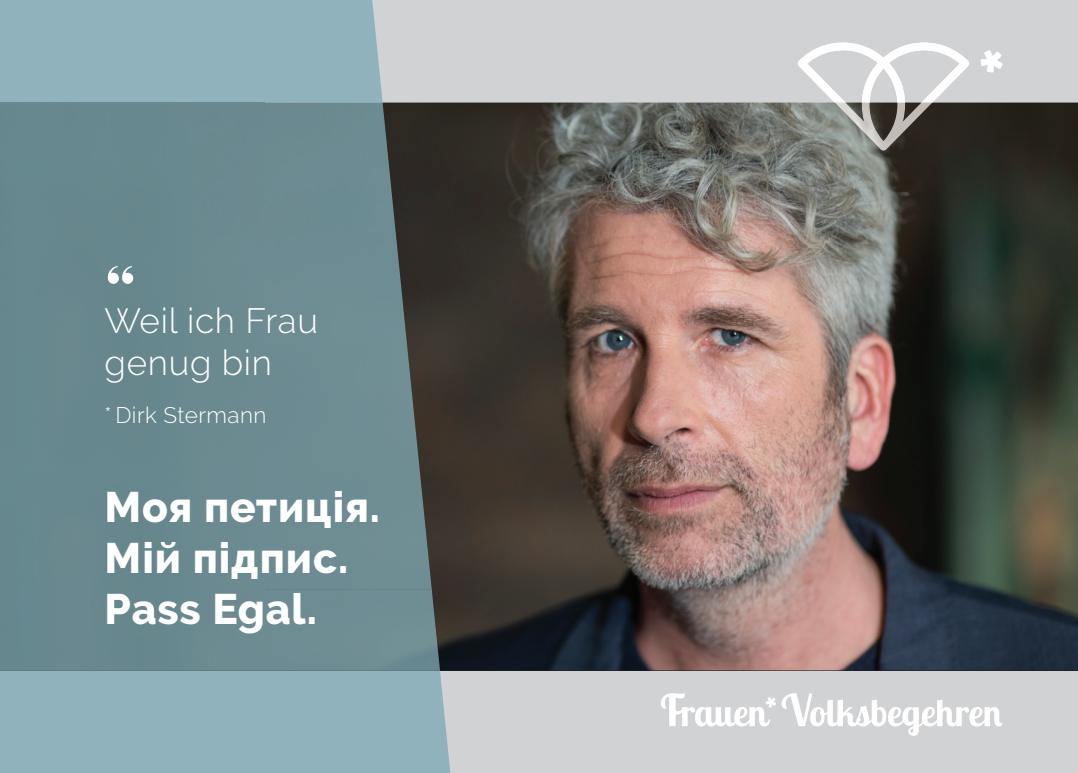
<style>
.page{position:relative;width:1078px;height:773px;background:#fff}
.page>*{position:absolute;margin:0;border:0;box-sizing:border-box;transform-origin:0 0}
.t1{font:500 110px "Voga";color:#fff}
.t2{font:800 42.5px/51px "Raleway";letter-spacing:.02em;color:#fff}
.t3{font:300 35px/42px "Raleway";letter-spacing:.02em;color:#fff}
.t4{font:300 22.5px "Raleway";letter-spacing:.02em;color:#fff}
</style>
<div class="page">
<div style="left:0;top:0;width:1077px;height:772px;background:#d1d2d4"></div>
<img style="left:450px;top:102px;width:627px;height:568px">
<svg style="left:0;top:0;width:450px;height:772px;background:#86a0a7"></svg>
<div style="left:0;top:102px;width:264px;height:487px;background:#67888e"></div>
<img style="left:264px;top:102px;width:143px;height:243px">
<img style="left:264px;top:345px;width:167px;height:244px">
<div style="left:0;top:589px;width:440px;height:81px;background:#6b8990"></div>
<svg style="left:661px;top:693px;width:341px;height:42px"></svg>
<svg style="left:797px;top:43px;width:172px;height:107px"></svg>
<img style="left:834px;top:102px;width:98px;height:48px">
<svg style="left:980px;top:50px;width:22px;height:22px"></svg>
<h1 class="t1" style="left:105px;top:244px;width:33px">“</h1>
<p class="t3" style="left:105px;top:299px;width:215px">Weil ich Frau genug bin</p>
<p class="t4" style="left:105px;top:402px;width:163px">* Dirk Stermann</p>
<p class="t2" style="left:105px;top:482px;width:277px">Моя петиція.<br>Мій підпис.<br>Pass Egal.</p>
</div>
